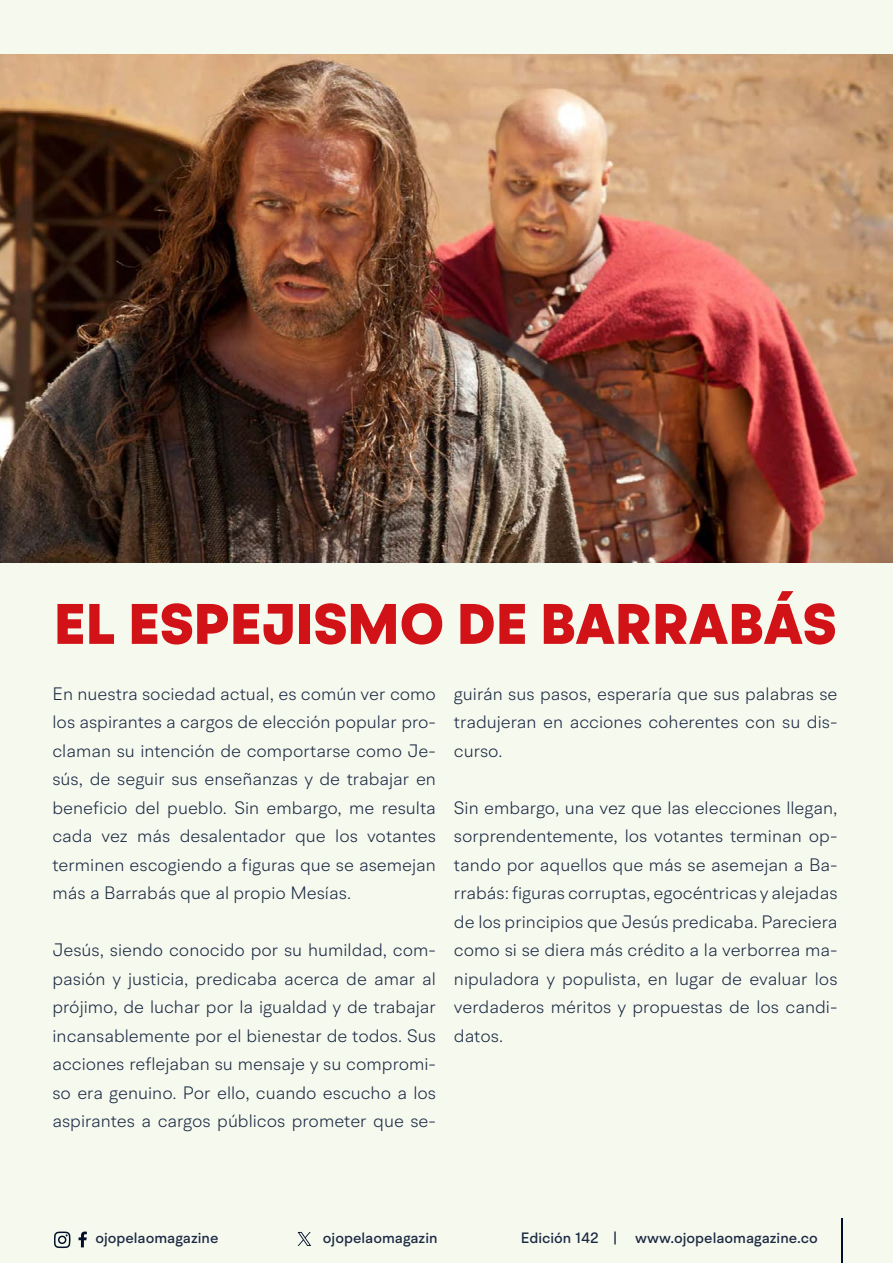
<style>
.page{position:relative;width:893px;height:1263px;background:#f6f9ee}
.page>*{position:absolute;margin:0;border:0;box-sizing:border-box;transform-origin:0 0}
.t1{font:900 57px "BR Hendrix";color:#d11217}
.t2{font:300 18px/28.5px "BR Hendrix";color:#1b2943;text-align:justify}
.t3{font:500 15px "BR Hendrix";color:#1b2943}
</style>
<div class="page">
<svg style="left:79px;top:1231px;width:8px;height:16px"></svg>
<svg style="left:54px;top:1231px;width:17px;height:17px"></svg>
<hr style="left:841px;top:1219px;width:1px;height:44px;background:#000f2b">
<svg style="left:298px;top:1232px;width:13px;height:14px"></svg>
<img style="left:0;top:54px;width:893px;height:508px">
<h1 class="t1" style="left:54px;top:588px;width:784px">EL ESPEJISMO DE BARRABÁS</h1>
<p class="t2" style="left:52px;top:679px;width:385px">En nuestra sociedad actual, es común ver como los aspirantes a cargos de elección popular pro&shy;claman su intención de comportarse como Je&shy;sús, de seguir sus enseñanzas y de trabajar en beneficio del pueblo. Sin embargo, me resulta cada vez más desalentador que los votantes terminen escogiendo a figuras que se asemejan más a Barrabás que al propio Mesías.</p>
<p class="t2" style="left:52px;top:935px;width:385px">Jesús, siendo conocido por su humildad, com&shy;pasión y justicia, predicaba acerca de amar al prójimo, de luchar por la igualdad y de trabajar incansablemente por el bienestar de todos. Sus acciones reflejaban su mensaje y su compromi&shy;so era genuino. Por ello, cuando escucho a los aspirantes a cargos públicos prometer que se-</p>
<p class="t2" style="left:454px;top:679px;width:385px">guirán sus pasos, esperaría que sus palabras se tradujeran en acciones coherentes con su dis&shy;curso.</p>
<p class="t2" style="left:454px;top:793px;width:385px">Sin embargo, una vez que las elecciones llegan, sorprendentemente, los votantes terminan op&shy;tando por aquellos que más se asemejan a Ba&shy;rrabás: figuras corruptas, egocéntricas y alejadas de los principios que Jesús predicaba. Pareciera como si se diera más crédito a la verborrea ma&shy;nipuladora y populista, en lugar de evaluar los verdaderos méritos y propuestas de los candi&shy;datos.</p>
<p class="t3" style="left:95px;top:1229px;width:125px">ojopelaomagazine</p>
<p class="t3" style="left:323px;top:1229px;width:116px">ojopelaomagazin</p>
<p class="t3" style="left:521px;top:1229px;width:298px">Edición 142 | www.ojopelaomagazine.co</p>
</div>
